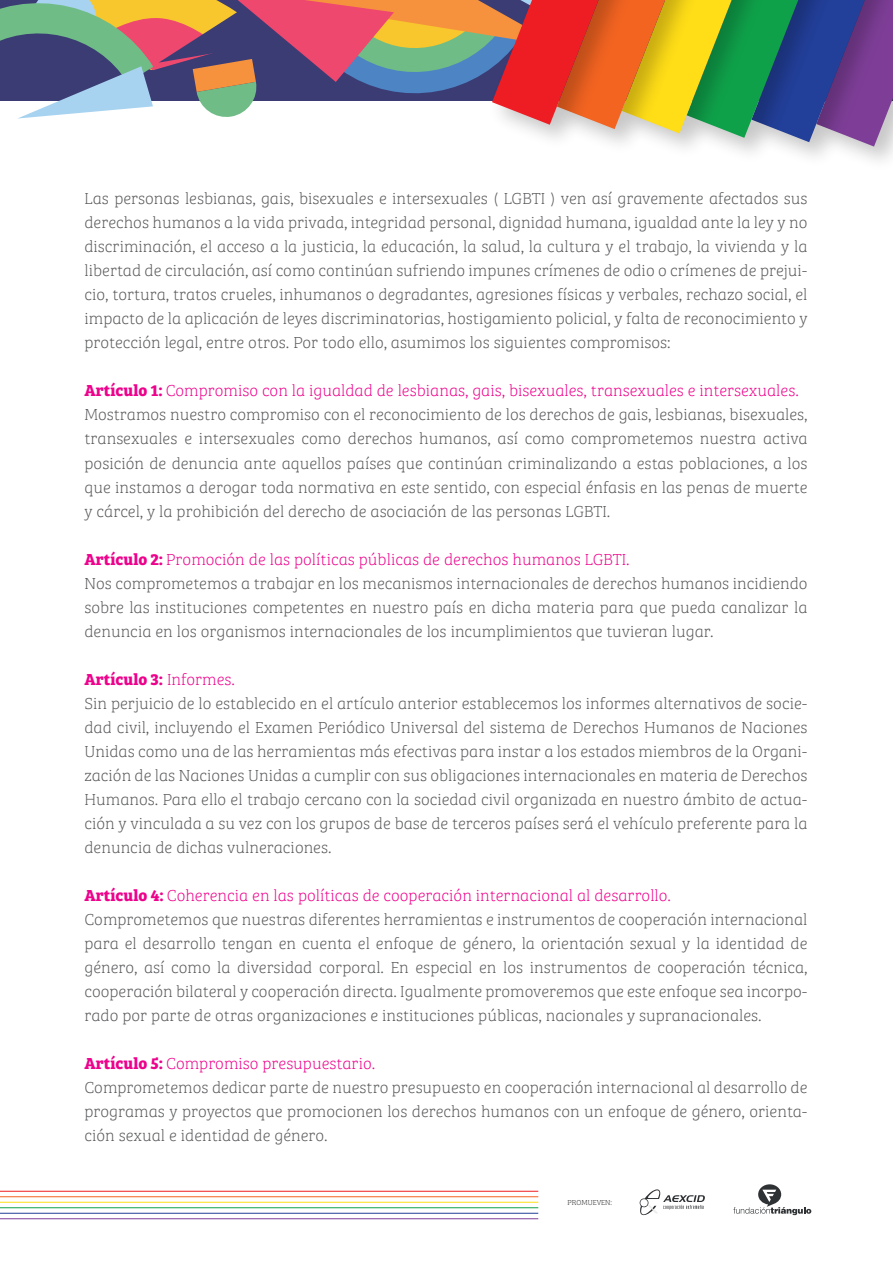
<style>
.page{position:relative;width:893px;height:1263px;background:#fff}
.page>*{position:absolute;margin:0;border:0;box-sizing:border-box;transform-origin:0 0}
.t1{font:16.5px/24px "Bree Serif Th";color:#57585a}
.t2{font:700 16.5px "Bree Serif";color:#ed028c}
.t3{font:7.5px "Bree Serif Th";color:#231f20}
.s1{font-family:"Bree Serif";font-weight:700;color:#ed028c}
.s2{color:#ed028c}
.s3{font-family:"Bree Serif Th";font-weight:400}
</style>
<div class="page">
<svg style="left:0;top:0;width:893px;height:147px"></svg>
<hr style="left:0;top:1191px;width:538px;height:1px;background:#ee1d23">
<hr style="left:0;top:1196px;width:538px;height:1px;background:#f36421">
<hr style="left:0;top:1202px;width:538px;height:1px;background:#ffdd17">
<hr style="left:0;top:1207px;width:538px;height:1px;background:#11a24a">
<hr style="left:0;top:1213px;width:538px;height:1px;background:#214099">
<hr style="left:0;top:1218px;width:538px;height:1px;background:#7e3f98">
<svg style="left:733px;top:1184px;width:78px;height:31px"></svg>
<svg style="left:639px;top:1189px;width:66px;height:26px"></svg>
<p class="t1" style="left:85px;top:186px;width:725px;text-align:justify">Las personas lesbianas, gais, bisexuales e intersexuales ( LGBTI ) ven así gravemente afectados sus derechos humanos a la vida privada, integridad personal, dignidad humana, igualdad ante la ley y no discriminación, el acceso a la justicia, la educación, la salud, la cultura y el trabajo, la vivienda y la libertad de circulación, así como continúan sufriendo impunes crímenes de odio o crímenes de prejui&shy;cio, tortura, tratos crueles, inhumanos o degradantes, agresiones físicas y verbales, rechazo social, el impacto de la aplicación de leyes discriminatorias, hostigamiento policial, y falta de reconocimiento y protección legal, entre otros. Por todo ello, asumimos los siguientes compromisos:</p>
<p class="t1" style="left:85px;top:378px;width:725px"><span class="s1">Artículo 1:</span> <span class="s2">Compromiso con la igualdad de lesbianas, gais, bisexuales, transexuales e intersexuales.<br></span>Mostramos nuestro compromiso con el reconocimiento de los derechos de gais, lesbianas, bisexuales, transexuales e intersexuales como derechos humanos, así como comprometemos nuestra activa posición de denuncia ante aquellos países que continúan criminalizando a estas poblaciones, a los que instamos a derogar toda normativa en este sentido, con especial énfasis en las penas de muerte y cárcel, y la prohibición del derecho de asociación de las personas LGBTI.</p>
<p class="t1" style="left:85px;top:546px;width:725px"><span class="s1">Artículo 2:</span> <span class="s2">Promoción de las políticas públicas de derechos humanos LGBTI.<br></span>Nos comprometemos a trabajar en los mecanismos internacionales de derechos humanos incidiendo sobre las instituciones competentes en nuestro país en dicha materia para que pueda canalizar la denuncia en los organismos internacionales de los incumplimientos que tuvieran lugar.</p>
<p class="t2" style="left:85px;top:666px;width:152px">Artículo 3: <span class="s3">Informes.</span></p>
<p class="t1" style="left:85px;top:690px;width:725px;text-align:justify">Sin perjuicio de lo establecido en el artículo anterior establecemos los informes alternativos de socie&shy;dad civil, incluyendo el Examen Periódico Universal del sistema de Derechos Humanos de Naciones Unidas como una de las herramientas más efectivas para instar a los estados miembros de la Organi&shy;zación de las Naciones Unidas a cumplir con sus obligaciones internacionales en materia de Derechos Humanos. Para ello el trabajo cercano con la sociedad civil organizada en nuestro ámbito de actua&shy;ción y vinculada a su vez con los grupos de base de terceros países será el vehículo preferente para la denuncia de dichas vulneraciones.</p>
<p class="t1" style="left:85px;top:882px;width:725px"><span class="s1">Artículo 4:</span> <span class="s2">Coherencia en las políticas de cooperación internacional al desarrollo.<br></span>Comprometemos que nuestras diferentes herramientas e instrumentos de cooperación internacional para el desarrollo tengan en cuenta el enfoque de género, la orientación sexual y la identidad de género, así como la diversidad corporal. En especial en los instrumentos de cooperación técnica, cooperación bilateral y cooperación directa. Igualmente promoveremos que este enfoque sea incorpo&shy;rado por parte de otras organizaciones e instituciones públicas, nacionales y supranacionales.</p>
<p class="t1" style="left:85px;top:1050px;width:725px"><span class="s1">Artículo 5:</span> <span class="s2">Compromiso presupuestario.<br></span>Comprometemos dedicar parte de nuestro presupuesto en cooperación internacional al desarrollo de programas y proyectos que promocionen los derechos humanos con un enfoque de género, orienta&shy;ción sexual e identidad de género.</p>
<p class="t3" style="left:567px;top:1197px;width:46px">PROMUEVEN:</p>
</div>
